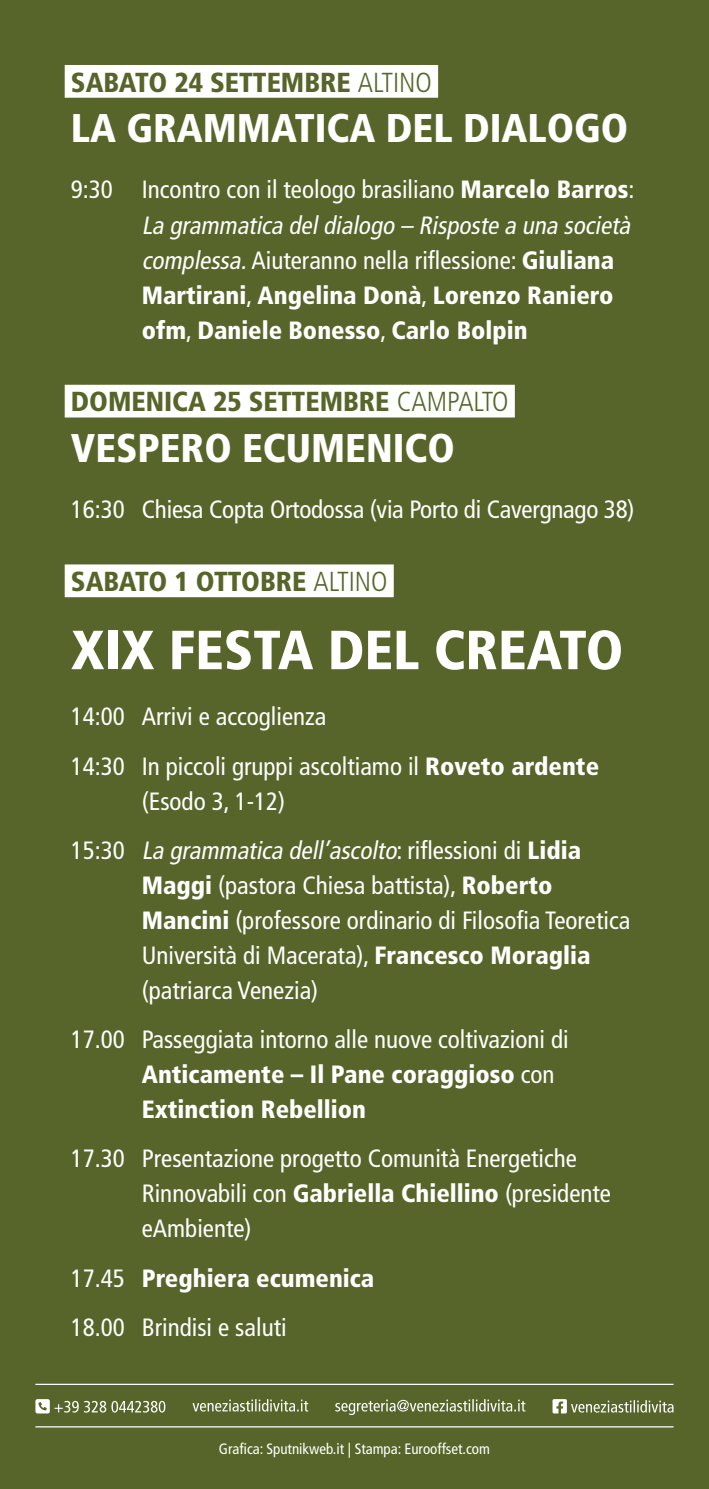
<style>
.page{position:relative;width:709px;height:1489px;background:#fff}
.page>*{position:absolute;margin:0;border:0;box-sizing:border-box;transform-origin:0 0}
.t1{font:900 condensed 55px "Frutiger LT Std";color:#fff}
.t2{font:900 condensed 40px "Frutiger LT Std";color:#fff}
.t3{font:900 condensed 27.5px "Frutiger LT Std";color:#57652a}
.t4{font:condensed 25px/35px "Frutiger LT Std";color:#fff}
.t5{font:900 condensed 25px/35px "Frutiger LT Std";color:#fff}
.t6{font:condensed 15px "Frutiger LT Std";color:#fff}
.s1{font-weight:300}
.s2{font-weight:400}
.s3{font-weight:400;font-style:italic}
.s4{font-weight:900}
.s5{font-style:italic}
</style>
<div class="page">
<div style="left:0;top:0;width:709px;height:1488px;background:#57652a"></div>
<div style="left:65px;top:65px;width:373px;height:33px;background:#fff"></div>
<div style="left:65px;top:385px;width:450px;height:32px;background:#fff"></div>
<div style="left:65px;top:564px;width:329px;height:33px;background:#fff"></div>
<hr style="left:35px;top:1383px;width:638px;height:1px;background:#fff">
<hr style="left:35px;top:1425px;width:638px;height:2px;background:#fff">
<svg style="left:35px;top:1399px;width:130px;height:14px"></svg>
<svg style="left:192px;top:1399px;width:116px;height:12px"></svg>
<svg style="left:335px;top:1399px;width:190px;height:15px"></svg>
<svg style="left:552px;top:1399px;width:121px;height:14px"></svg>
<p class="t3" style="left:71px;top:65px;width:362px">SABATO 24 SETTEMBRE <span class="s1">ALTINO</span></p>
<h2 class="t2" style="left:71px;top:104px;width:559px">LA GRAMMATICA DEL DIALOGO</h2>
<p class="t5" style="left:142px;top:172px;width:495px;text-indent:-71px"><span class="s2">9:30 Incontro con il teologo brasiliano</span> Marcelo Barros<span class="s2">:<br></span><span class="s3">La grammatica deldialogo – Risposte a una società complessa.</span><span class="s2">Aiuteranno nella riflessione:</span> Giuliana Martirani<span class="s2">,</span> Angelina Donà<span class="s2">,</span> Lorenzo Raniero ofm<span class="s2">,</span> Daniele Bonesso<span class="s2">,</span> Carlo Bolpin</p>
<p class="t3" style="left:71px;top:385px;width:439px">DOMENICA 25 SETTEMBRE <span class="s1">CAMPALTO</span></p>
<h2 class="t2" style="left:71px;top:424px;width:385px">VESPERO ECUMENICO</h2>
<p class="t4" style="left:71px;top:492px;width:565px">16:30 Chiesa Copta Ortodossa (via Porto di Cavergnago 38)</p>
<p class="t3" style="left:71px;top:565px;width:318px">SABATO 1 OTTOBRE <span class="s1">ALTINO</span></p>
<h1 class="t1" style="left:71px;top:617px;width:554px">XIX FESTA DEL CREATO</h1>
<p class="t4" style="left:71px;top:692px;width:529px;line-height:49.2px">14:00 Arrivi e accoglienza<br>14:30 In piccoli gruppi ascoltiamo il <span class="s4">Roveto ardente</span></p>
<p class="t4" style="left:71px;top:776px;width:511px;line-height:49.2px;text-indent:71px">(Esodo 3, 1-12)<br>1 5 : 3 0 <span class="s5">La grammatica dell’ascolto</span>: r i fl e s s i o n i d i <span class="s4">L i d i a</span></p>
<p class="t4" style="left:142px;top:867px;width:490px"><span class="s4">Maggi</span> (pastora Chiesa battista), <span class="s4">Roberto Mancini</span> (professore ordinario di Filosofia Teoretica Università di Macerata), <span class="s4">Francesco Moraglia </span>(patriarca Venezia)</p>
<p class="t4" style="left:142px;top:1022px;width:428px;text-indent:-71px">17.00 Passeggiata intorno alle nuove coltivazioni di<br><span class="s4">Anticamente – Il Pane coraggioso</span> con<br><span class="s4">Extinction Rebellion</span></p>
<p class="t4" style="left:142px;top:1141px;width:470px;text-indent:-71px">17.30 Presentazione progetto Comunità Energetiche<br>Rinnovabili con <span class="s4">Gabriella Chiellino</span> (presidente eAmbiente)</p>
<p class="t4" style="left:71px;top:1253px;width:305px;line-height:49.2px">17.45 <span class="s4">Preghiera ecumenica<br></span>18.00 Brindisi e saluti</p>
<p class="t6" style="left:219px;top:1439px;width:272px">Grafica: Sputnikweb.it | Stampa: Eurooffset.com</p>
</div>
